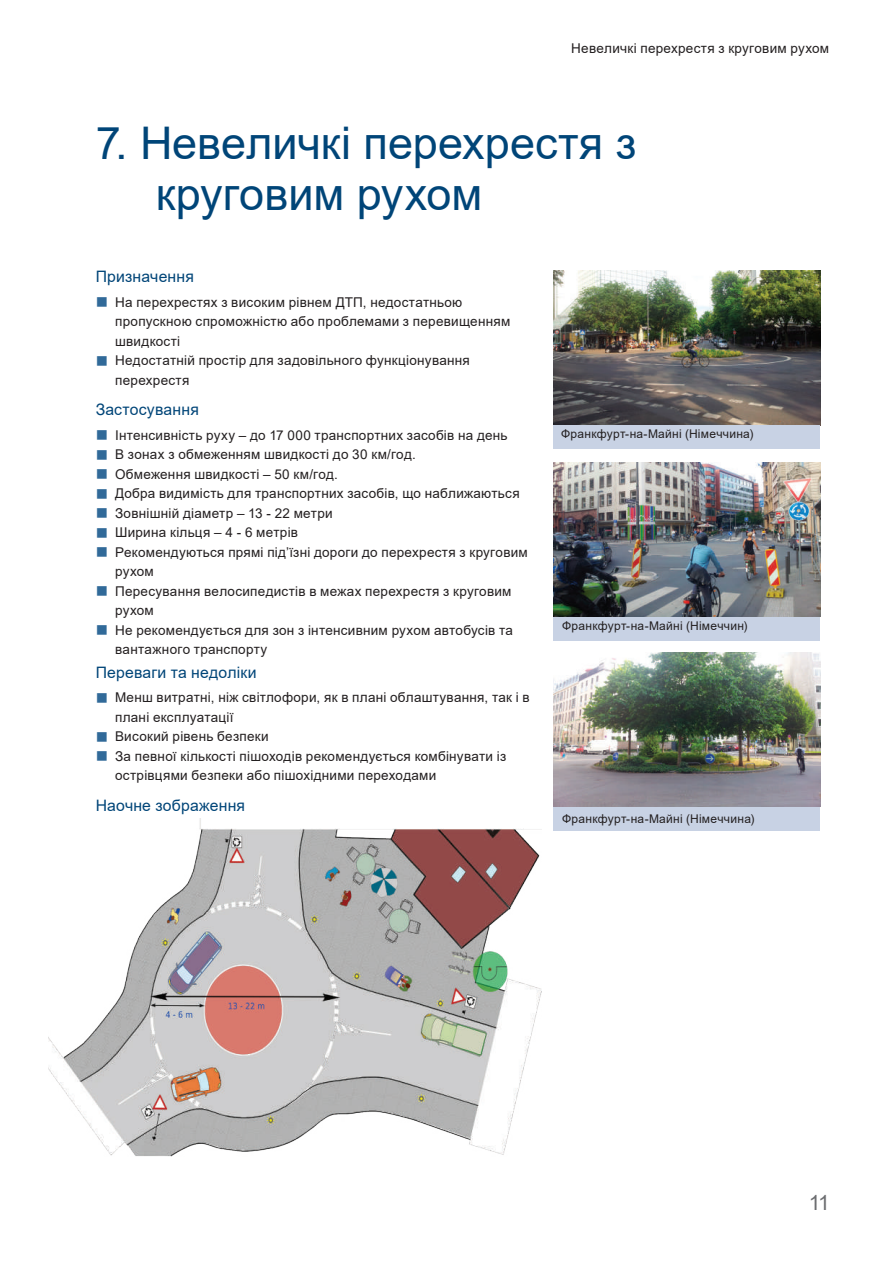
<style>
.page{position:relative;width:893px;height:1263px;background:#fff}
.page>*{position:absolute;margin:0;border:0;box-sizing:border-box;transform-origin:0 0}
.t1{font:45px/51px "Arial";color:#004578}
.t2{font:21px "Arial";color:#6c6d70}
.t3{font:15.75px "Arial";letter-spacing:.01em;color:#004578}
.t4{font:13.5px/19.5px "Arial";letter-spacing:.02em;color:#231f20}
.t5{font:12px "Arial";letter-spacing:.02em;color:#231f20}
</style>
<div class="page">
<img style="left:48px;top:819px;width:494px;height:338px">
<img style="left:553px;top:652px;width:267px;height:155px">
<img style="left:553px;top:271px;width:267px;height:154px">
<img style="left:553px;top:462px;width:267px;height:155px">
<div style="left:553px;top:425px;width:267px;height:24px;background:#c8d2e4"></div>
<div style="left:553px;top:617px;width:267px;height:24px;background:#c8d2e4"></div>
<div style="left:553px;top:807px;width:267px;height:24px;background:#c8d2e4"></div>
<p class="t4" style="left:571px;top:39px;width:259px">Невеличкі перехрестя з круговим рухом</p>
<h1 class="t1" style="left:156px;top:117px;width:482px;text-indent:-60px">7. Невеличкі перехрестя з круговим рухом</h1>
<p class="t3" style="left:96px;top:266px;width:100px">Призначення</p>
<p class="t4" style="left:115px;top:292px;width:397px">На перехрестях з високим рівнем ДТП, недостатньою пропускною спроможністю або проблемами з перевищенням швидкості<br>Недостатній простір для задовільного функціонування перехрестя</p>
<p class="t3" style="left:96px;top:399px;width:105px">Застосування</p>
<p class="t4" style="left:115px;top:425px;width:414px">Інтенсивність руху – до 17 000 транспортних засобів на день<br>В зонах з обмеженням швидкості до 30 км/год.<br>Обмеження швидкості – 50 км/год.<br>Добра видимість для транспортних засобів, що наближаються Зовнішній діаметр – 13 - 22 метри<br>Ширина кільця – 4 - 6 метрів<br>Рекомендуються прямі під’їзні дороги до перехрестя з круговим рухом<br>Пересування велосипедистів в межах перехрестя з круговим рухом<br>Не рекомендується для зон з інтенсивним рухом автобусів та вантажного транспорту</p>
<p class="t3" style="left:96px;top:662px;width:162px">Переваги та недоліки</p>
<p class="t4" style="left:115px;top:688px;width:416px">Менш витратні, ніж світлофори, як в плані облаштування, так і в плані експлуатації<br>Високий рівень безпеки<br>За певної кількості пішоходів рекомендується комбінувати із острівцями безпеки або пішохідними переходами</p>
<p class="t3" style="left:96px;top:794px;width:151px">Наочне зображення</p>
<p class="t5" style="left:561px;top:425px;width:194px">Франкфурт-на-Майні (Німеччина)</p>
<p class="t5" style="left:562px;top:617px;width:187px">Франкфурт-на-Майні (Німеччин)</p>
<p class="t5" style="left:562px;top:810px;width:194px">Франкфурт-на-Майні (Німеччина)</p>
<h2 class="t2" style="left:809px;top:1188px;width:23px">11</h2>
</div>
